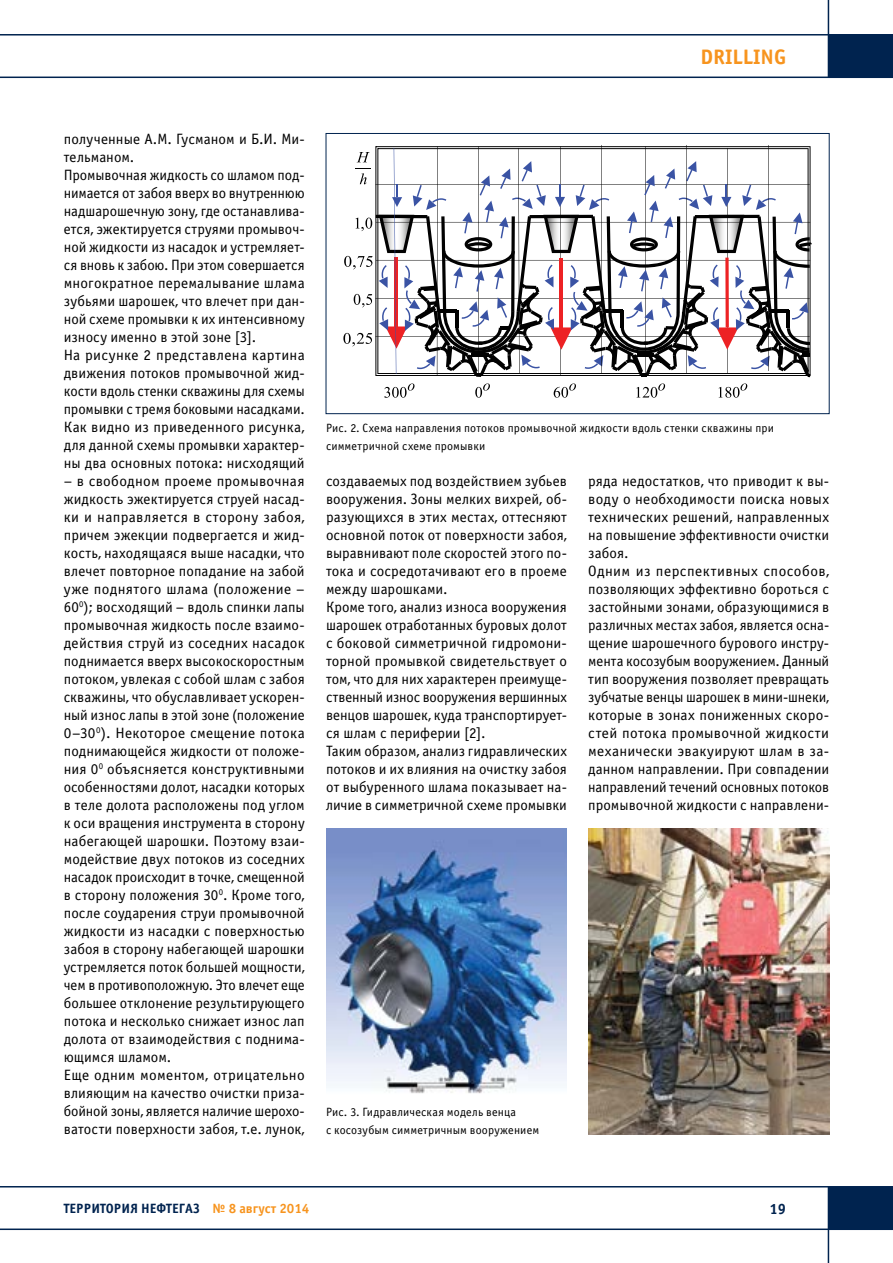
<style>
.page{position:relative;width:893px;height:1263px;background:#fff}
.page>*{position:absolute;margin:0;border:0;box-sizing:border-box;transform-origin:0 0}
.t1{font:700 21px "Officina Sans C";color:#f7941e}
.t2{font:15px/18px "Officina Sans C";letter-spacing:.005em;color:#000}
.t3{font:700 15px "Officina Sans C";color:#00234f}
.t4{font:700 13.5px "Officina Sans C";color:#00234f}
.t5{font:12px/18px "Officina Sans C";letter-spacing:.015em;color:#000}
.s1{color:#f7941e}
</style>
<div class="page">
<hr style="left:828px;top:0;width:1px;height:78px;background:#00234f">
<div style="left:828px;top:35px;width:65px;height:42px;background:#00234f"></div>
<hr style="left:0;top:77px;width:893px;height:1px;background:#00234f">
<hr style="left:0;top:34px;width:893px;height:2px;background:#00234f">
<hr style="left:828px;top:1186px;width:1px;height:77px;background:#00234f">
<div style="left:828px;top:1187px;width:65px;height:42px;background:#00234f"></div>
<hr style="left:0;top:1186px;width:893px;height:1px;background:#00234f">
<hr style="left:0;top:1228px;width:893px;height:2px;background:#00234f">
<svg style="left:475px;top:383px;width:15px;height:15px"></svg>
<svg style="left:554px;top:383px;width:22px;height:15px"></svg>
<svg style="left:384px;top:383px;width:30px;height:15px"></svg>
<svg style="left:718px;top:383px;width:29px;height:15px"></svg>
<svg style="left:636px;top:383px;width:29px;height:15px"></svg>
<svg style="left:343px;top:145px;width:469px;height:232px"></svg>
<div style="left:326px;top:133px;width:504px;height:281px;border:1px solid #00234f"></div>
<img style="left:589px;top:828px;width:241px;height:306px">
<img style="left:326px;top:828px;width:241px;height:266px">
<h1 class="t1" style="left:700px;top:45px;width:87px">DRILLING</h1>
<p class="t2" style="left:64px;top:130px;width:242px">полученные А.М. Гусманом и Б.И. Ми&shy;тельманом.<br>Промывочная жидкость со шламом под&shy;нимается от забоя вверх во внутреннюю надшарошечную зону, где останавлива&shy;ется, эжектируется струями промывоч&shy;ной жидкости из насадок и устремляет&shy;ся вновь к забою. При этом совершается многократное перемалывание шлама зубьями шарошек, что влечет при дан&shy;ной схеме промывки к их интенсивному износу именно в этой зоне [3].<br>На рисунке 2 представлена картина движения потоков промывочной жид&shy;кости вдоль стенки скважины для схемы промывки с тремя боковыми насадками.<br>Как видно из приведенного рисунка, для данной схемы промывки характер&shy;ны два основных потока: нисходящий</p>
<p class="t2" style="left:64px;top:472px;width:242px">– в свободном проеме промывочная жидкость эжектируется струей насад&shy;ки и направляется в сторону забоя, причем эжекции подвергается и жид&shy;кость, находящаяся выше насадки, что влечет повторное попадание на забой уже поднятого шлама (положение – 60<sup>0</sup>); восходящий – вдоль спинки лапы промывочная жидкость после взаимо&shy;действия струй из соседних насадок поднимается вверх высокоскоростным потоком, увлекая с собой шлам с забоя скважины, что обуславливает ускорен&shy;ный износ лапы в этой зоне (положение 0–30<sup>0</sup>). Некоторое смещение потока поднимающейся жидкости от положе&shy;ния 0<sup>0</sup> объясняется конструктивными особенностями долот, насадки которых в теле долота расположены под углом к оси вращения инструмента в сторону набегающей шарошки. Поэтому взаи&shy;модействие двух потоков из соседних насадок происходит в точке, смещенной в сторону положения 30<sup>0</sup>. Кроме того, после соударения струи промывочной жидкости из насадки с поверхностью забоя в сторону набегающей шарошки устремляется поток большей мощности, чем в противоположную. Это влечет еще большее отклонение результирующего потока и несколько снижает износ лап долота от взаимодействия с поднима&shy;ющимся шламом.<br>Еще одним моментом, отрицательно влияющим на качество очистки приза&shy;бойной зоны, является наличие шерохо&shy;ватости поверхности забоя, т.е. лунок,</p>
<p class="t2" style="left:326px;top:472px;width:242px">создаваемых под воздействием зубьев вооружения. Зоны мелких вихрей, об&shy;разующихся в этих местах, оттесняют основной поток от поверхности забоя, выравнивают поле скоростей этого по&shy;тока и сосредотачивают его в проеме между шарошками.<br>Кроме того, анализ износа вооружения шарошек отработанных буровых долот с боковой симметричной гидромони&shy;торной промывкой свидетельствует о том, что для них характерен преимуще&shy;ственный износ вооружения вершинных венцов шарошек, куда транспортирует&shy;ся шлам с периферии [2].<br>Таким образом, анализ гидравлических потоков и их влияния на очистку забоя от выбуренного шлама показывает на&shy;личие в симметричной схеме промывки</p>
<p class="t2" style="left:588px;top:472px;width:242px">ряда недостатков, что приводит к вы&shy;воду о необходимости поиска новых технических решений, направленных на повышение эффективности очистки забоя.<br>Одним из перспективных способов, позволяющих эффективно бороться с застойными зонами, образующимися в различных местах забоя, является осна&shy;щение шарошечного бурового инстру&shy;мента косозубым вооружением. Данный тип вооружения позволяет превращать зубчатые венцы шарошек в мини-шнеки, которые в зонах пониженных скоро&shy;стей потока промывочной жидкости механически эвакуируют шлам в за&shy;данном направлении. При совпадении направлений течений основных потоков промывочной жидкости с направлени-</p>
<p class="t5" style="left:326px;top:419px;width:449px">Рис. 2. Схема направления потоков промывочной жидкости вдоль стенки скважины при симметричной схеме промывки</p>
<p class="t5" style="left:326px;top:1103px;width:215px">Рис. 3. Гидравлическая модель венца<br>с косозубым симметричным вооружением</p>
<p class="t4" style="left:64px;top:1201px;width:247px">ТЕРРИТОРИЯ НЕФТЕГАЗ <span class="s1">№ 8 август 2014</span></p>
<p class="t3" style="left:770px;top:1200px;width:18px">19</p>
</div>
